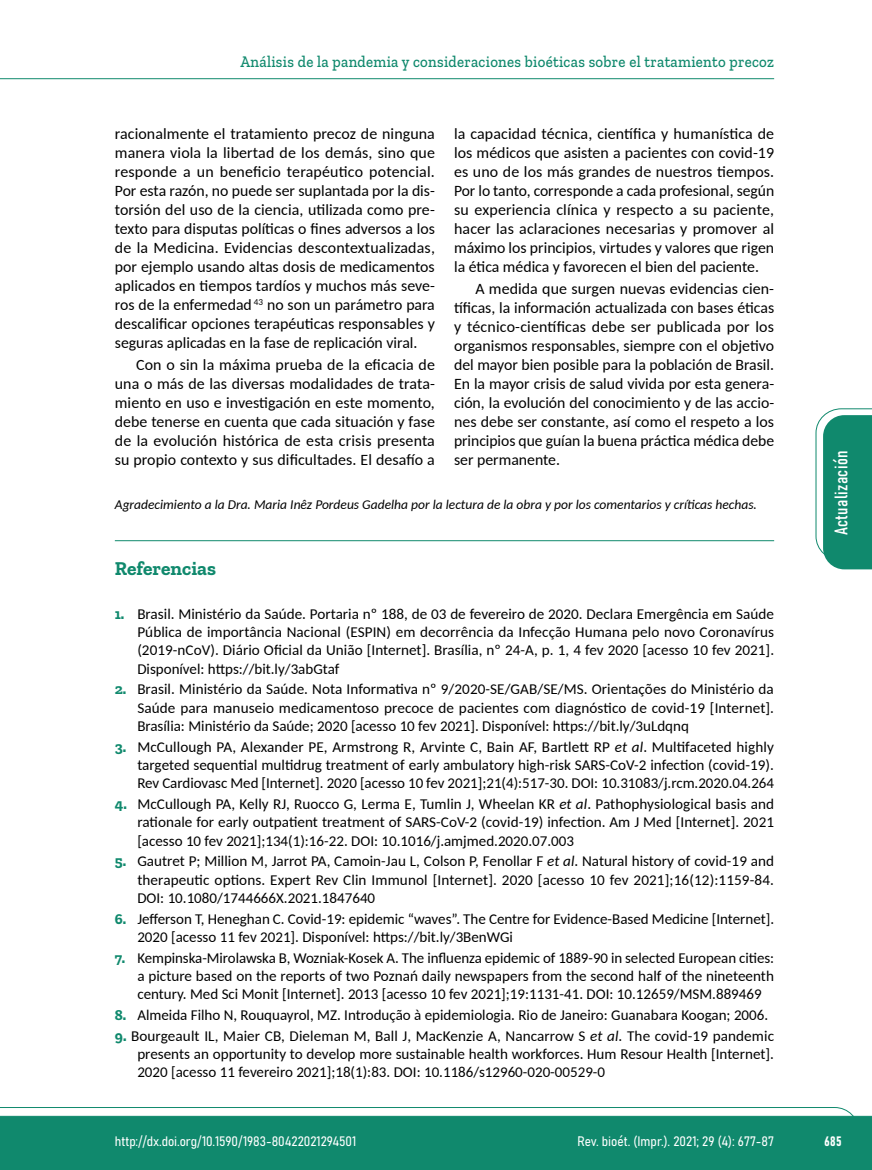
<style>
.page{position:relative;width:872px;height:1170px;background:#fff}
.page>*{position:absolute;margin:0;border:0;box-sizing:border-box;transform-origin:0 0}
.t1{font:700 19.5px "Zilla Slab";color:#10896d}
.t2{font:18px "Bahnschrift";letter-spacing:.02em;color:#fff}
.t3{font:500 16.5px "Zilla Slab";letter-spacing:.02em;color:#10896d;scale:.9 1}
.t4{font:15.75px/19px "Carlito";color:#000;text-align:justify}
.t5{font:15px/18.3px "Carlito";color:#000;text-align:justify}
.t6{font:italic 13.5px "Carlito";color:#000}
.t7{font:13.5px "Bahnschrift";color:#fff}
.s1{font-family:"Zilla Slab";font-weight:700;color:#10896d}
.s2{font-style:italic}
</style>
<div class="page">
<svg style="left:0;top:1107px;width:859px;height:62px;background:#2e977f"></svg>
<hr style="left:0;top:78px;width:774px;height:1px;background:#10896d">
<svg style="left:815px;top:408px;width:57px;height:161px"></svg>
<hr style="left:115px;top:540px;width:659px;height:1px;background:#10896d">
<p class="t3" style="left:240px;top:53px;width:594px">Análisis de la pandemia y consideraciones bioéticas sobre el tratamiento precoz</p>
<p class="t4" style="left:454px;top:124px;width:322px">la capacidad técnica, científica y humanística de los médicos que asisten a pacientes con covid-19 es uno de los más grandes de nuestros tiempos.<br>Por lo tanto, corresponde a cada profesional, según su experiencia clínica y respecto a su paciente, hacer las aclaraciones necesarias y promover al máximo los principios, virtudes y valores que rigen la ética médica y favorecen el bien del paciente.</p>
<p class="t4" style="left:454px;top:278px;width:322px;text-indent:21px">A medida que surgen nuevas evidencias cien&shy;tíficas, la información actualizada con bases éticas y técnico-científicas debe ser publicada por los organismos responsables, siempre con el objetivo del mayor bien posible para la población de Brasil.<br>En la mayor crisis de salud vivida por esta genera&shy;ción, la evolución del conocimiento y de las accio&shy;nes debe ser constante, así como el respeto a los principios que guían la buena práctica médica debe ser permanente.</p>
<p class="t6" style="left:115px;top:495px;width:643px">Agradecimiento a la Dra. Maria Inêz Pordeus Gadelha por la lectura de la obra y por los comentarios y críticas hechas.</p>
<p class="t4" style="left:115px;top:124px;width:322px">racionalmente el tratamiento precoz de ninguna manera viola la libertad de los demás, sino que responde a un beneficio terapéutico potencial.<br>Por esta razón, no puede ser suplantada por la dis&shy;torsión del uso de la ciencia, utilizada como pre&shy;texto para disputas políticas o fines adversos a los de la Medicina. Evidencias descontextualizadas, por ejemplo usando altas dosis de medicamentos aplicados en tiempos tardíos y muchos más seve&shy;ros de la enfermedad <sup>43</sup> no son un parámetro para descalificar opciones terapéuticas responsables y seguras aplicadas en la fase de replicación viral.</p>
<p class="t4" style="left:115px;top:354px;width:322px;text-indent:21px">Con o sin la máxima prueba de la eficacia de una o más de las diversas modalidades de trata&shy;miento en uso e investigación en este momento, debe tenerse en cuenta que cada situación y fase de la evolución histórica de esta crisis presenta su propio contexto y sus dificultades. El desafío a</p>
<h1 class="t1" style="left:115px;top:557px;width:103px">Referencias</h1>
<p class="t5" style="left:137px;top:604px;width:638px;text-indent:-22px"><span class="s1">1.</span> Brasil. Ministério da Saúde. Portaria nº 188, de 03 de fevereiro de 2020. Declara Emergência em Saúde Pública de importância Nacional (ESPIN) em decorrência da Infecção Humana pelo novo Coronavírus (2019-nCoV). Diário Oficial da União [Internet]. Brasília, nº 24-A, p. 1, 4 fev 2020 [acesso 10 fev 2021].<br>Disponível: https://bit.ly/3abGtaf</p>
<p class="t5" style="left:137px;top:679px;width:638px;text-indent:-22px"><span class="s1">2.</span> Brasil. Ministério da Saúde. Nota Informativa nº 9/2020-SE/GAB/SE/MS. Orientações do Ministério da Saúde para manuseio medicamentoso precoce de pacientes com diagnóstico de covid-19 [Internet].<br>Brasília: Ministério da Saúde; 2020 [acesso 10 fev 2021]. Disponível: https://bit.ly/3uLdqnq</p>
<p class="t5" style="left:137px;top:737px;width:638px;text-indent:-22px"><span class="s1">3.</span> McCullough PA, Alexander PE, Armstrong R, Arvinte C, Bain AF, Bartlett RP <span class="s2">et al</span>. Multifaceted highly targeted sequential multidrug treatment of early ambulatory high-risk SARS-CoV-2 infection (covid-19).<br>Rev Cardiovasc Med [Internet]. 2020 [acesso 10 fev 2021];21(4):517-30. DOI: 10.31083/j.rcm.2020.04.264</p>
<p class="t5" style="left:137px;top:794px;width:638px;text-indent:-22px"><span class="s1">4.</span> McCullough PA, Kelly RJ, Ruocco G, Lerma E, Tumlin J, Wheelan KR <span class="s2">et al</span>. Pathophysiological basis and rationale for early outpatient treatment of SARS-CoV-2 (covid-19) infection. Am J Med [Internet]. 2021 [acesso 10 fev 2021];134(1):16-22. DOI: 10.1016/j.amjmed.2020.07.003</p>
<p class="t5" style="left:137px;top:851px;width:638px;text-indent:-22px"><span class="s1">5.</span> Gautret P; Million M, Jarrot PA, Camoin-Jau L, Colson P, Fenollar F <span class="s2">et al</span>. Natural history of covid-19 and therapeutic options. Expert Rev Clin Immunol [Internet]. 2020 [acesso 10 fev 2021];16(12):1159-84.<br>DOI: 10.1080/1744666X.2021.1847640</p>
<p class="t5" style="left:137px;top:908px;width:638px;text-indent:-22px"><span class="s1">6.</span> Jefferson T, Heneghan C. Covid-19: epidemic “waves”. The Centre for Evidence-Based Medicine [Internet].<br>2020 [acesso 11 fev 2021]. Disponível: https://bit.ly/3BenWGi</p>
<p class="t5" style="left:137px;top:947px;width:638px;text-indent:-22px"><span class="s1">7.</span> Kempinska-Mirolawska B, Wozniak-Kosek A. The influenza epidemic of 1889-90 in selected European cities: a picture based on the reports of two Poznań daily newspapers from the second half of the nineteenth century. Med Sci Monit [Internet]. 2013 [acesso 10 fev 2021];19:1131-41. DOI: 10.12659/MSM.889469</p>
<p class="t5" style="left:115px;top:1005px;width:655px"><span class="s1">8.</span> Almeida Filho N, Rouquayrol, MZ. Introdução à epidemiologia. Rio de Janeiro: Guanabara Koogan; 2006.</p>
<p class="t5" style="left:137px;top:1025px;width:638px;text-indent:-22px"><span class="s1">9.</span> Bourgeault IL, Maier CB, Dieleman M, Ball J, MacKenzie A, Nancarrow S <span class="s2">et al</span>. The covid-19 pandemic presents an opportunity to develop more sustainable health workforces. Hum Resour Health [Internet].<br>2020 [acesso 11 fevereiro 2021];18(1):83. DOI: 10.1186/s12960-020-00529-0</p>
<p class="t2" style="left:827px;top:535px;width:86px;rotate:-90deg">Actualización</p>
<p class="t7" style="left:115px;top:1131px;width:243px">http://dx.doi.org/10.1590/1983-80422021294501</p>
<p class="t7" style="left:577px;top:1131px;width:198px">Rev. bioét. (Impr.). 2021; 29 (4): 677-87</p>
<p class="t7" style="left:824px;top:1130px;width:19px">685</p>
</div>
